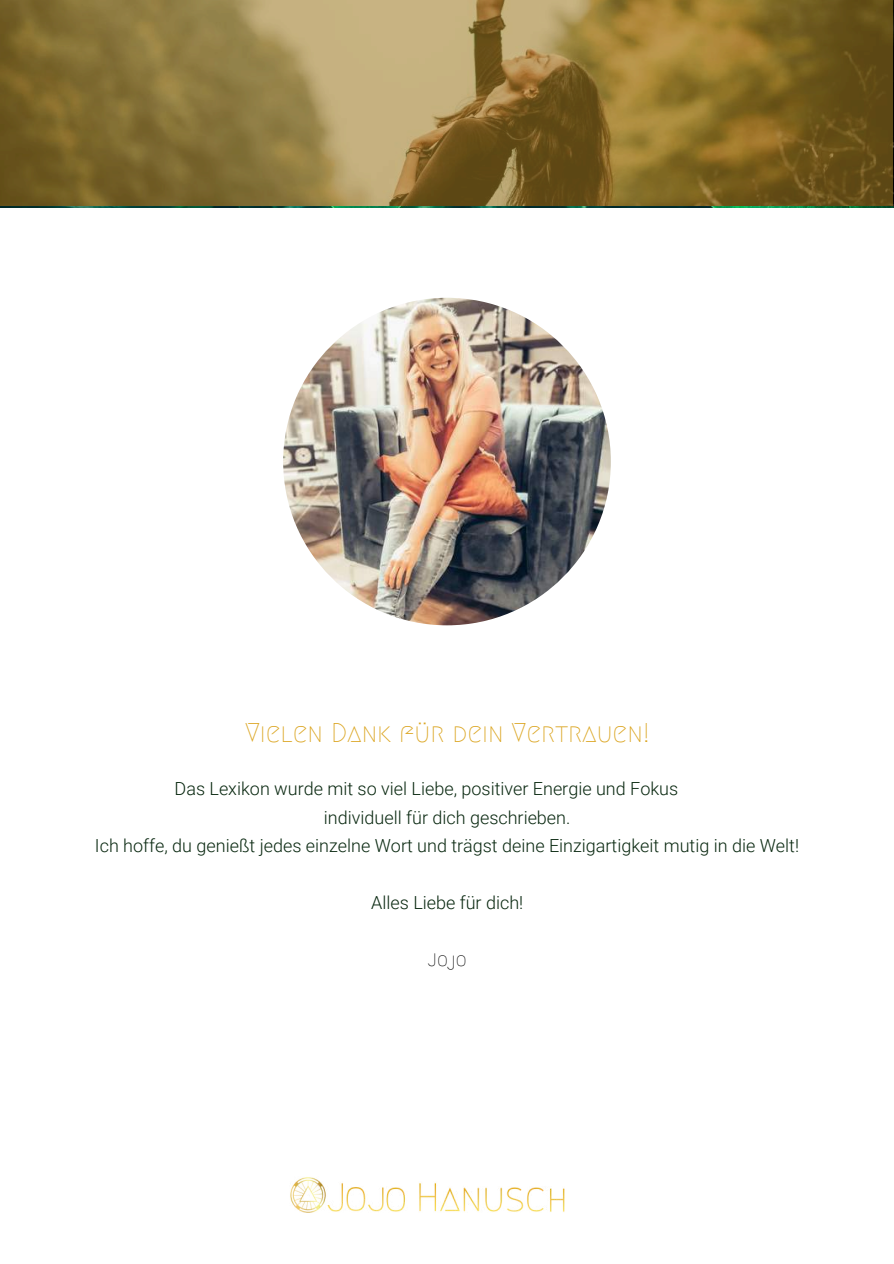
<style>
.page{position:relative;width:894px;height:1264px;background:#fff}
.page>*{position:absolute;margin:0;border:0;box-sizing:border-box;transform-origin:0 0}
.t1{font:27px "Megrim";color:#dba521}
.t2{font:300 18px "Roboto";color:#092810}
.t3{font:18px "Megrim";color:#000}
</style>
<div class="page">
<img style="left:290px;top:1177px;width:274px;height:35px">
<img style="left:283px;top:298px;width:327px;height:327px;border-radius:163px">
<svg style="left:0;top:0;width:892px;height:205px;background:#8d763a"></svg>
<h1 class="t1" style="left:245px;top:718px;width:405px">Vielen Dank für dein Vertrauen!</h1>
<p class="t2" style="left:174px;top:778px;width:505px">Das Lexikon wurde mit so viel Liebe, positiver Energie und Fokus</p>
<p class="t2" style="left:324px;top:807px;width:248px">individuell für dich geschrieben.</p>
<p class="t2" style="left:95px;top:835px;width:705px">Ich hoffe, du genießt jedes einzelne Wort und trägst deine Einzigartigkeit mutig in die Welt!</p>
<p class="t2" style="left:371px;top:892px;width:153px">Alles Liebe für dich!</p>
<p class="t3" style="left:428px;top:950px;width:40px">Jojo</p>
</div>
